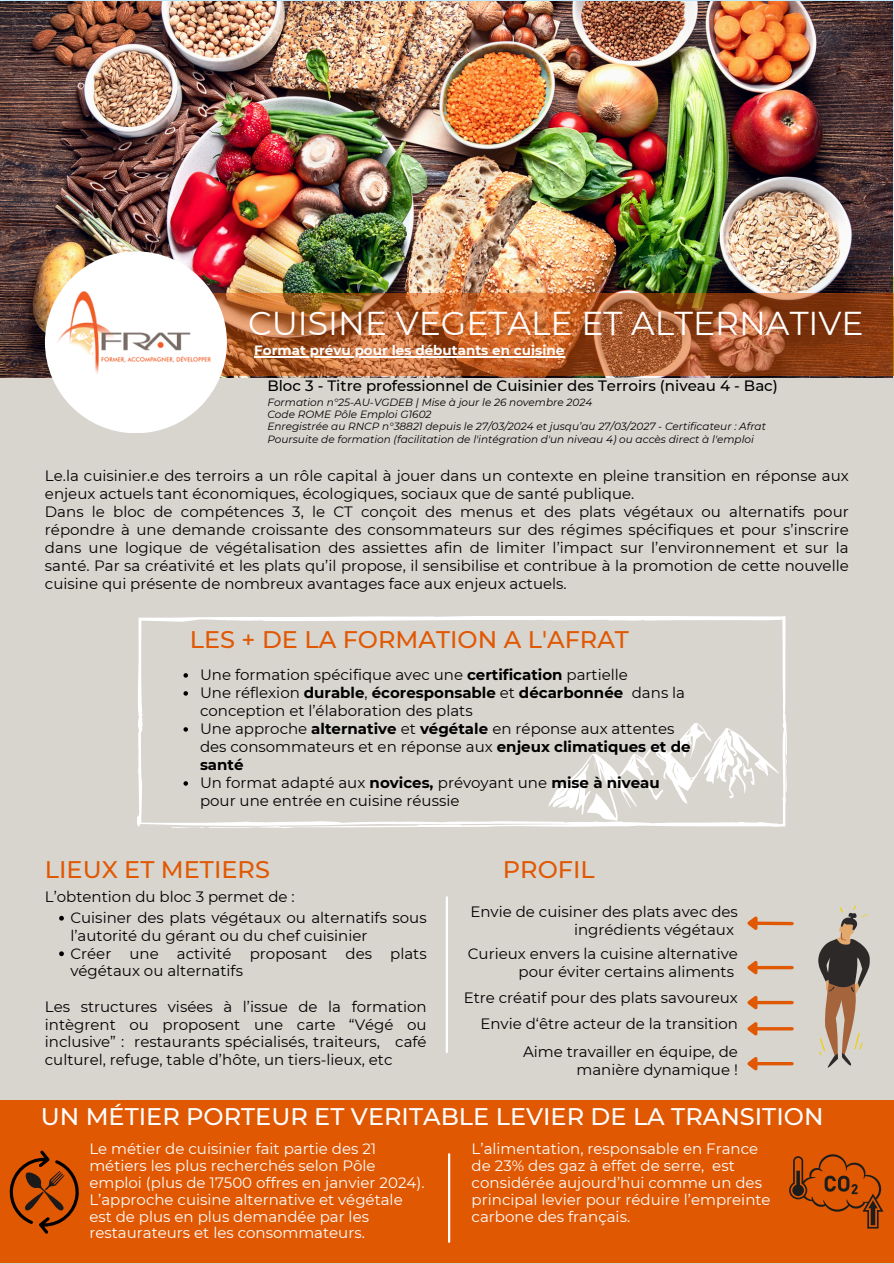
<style>
.page{position:relative;width:894px;height:1264px;background:#fff}
.page>*{position:absolute;margin:0;border:0;box-sizing:border-box;transform-origin:0 0}
.t1{font:33px "Montserrat";color:#fff}
.t2{font:500 24px "Montserrat";color:#fff}
.t3{font:500 24px "Montserrat";color:#e15803}
.t4{font:15px/18px "Montserrat";color:#000}
.t5{font:15px/16.8px "Montserrat";color:#fff}
.t6{font:500 15px "Montserrat";color:#000}
.t7{font:700 13.5px "Montserrat";color:#fff}
.t8{font:italic 10.5px "Montserrat";color:#000}
.s1{font-weight:700}
</style>
<div class="page">
<div style="left:0;top:0;width:893px;height:1263px;background:#d8d5cf"></div>
<img style="left:0;top:1px;width:892px;height:376px">
<svg style="left:218px;top:294px;width:675px;height:82px;background:#ac5b2c"></svg>
<div style="left:45px;top:251px;width:182px;height:182px;background:#fff;border-radius:50%"></div>
<img style="left:56px;top:292px;width:162px;height:82px">
<svg style="left:760px;top:921px;width:31px;height:4px"></svg>
<svg style="left:747px;top:916px;width:13px;height:14px"></svg>
<svg style="left:760px;top:965px;width:31px;height:4px"></svg>
<svg style="left:747px;top:961px;width:13px;height:14px"></svg>
<svg style="left:760px;top:1000px;width:31px;height:4px"></svg>
<svg style="left:137px;top:616px;width:650px;height:212px"></svg>
<svg style="left:547px;top:722px;width:232px;height:100px"></svg>
<hr style="left:757px;top:1027px;width:34px;height:3px;background:#e15803">
<svg style="left:747px;top:996px;width:13px;height:40px"></svg>
<hr style="left:445px;top:897px;width:3px;height:155px;background:#fff">
<svg style="left:818px;top:905px;width:51px;height:162px"></svg>
<svg style="left:760px;top:1062px;width:31px;height:3px"></svg>
<svg style="left:747px;top:1057px;width:13px;height:14px"></svg>
<div style="left:0;top:1100px;width:893px;height:162px;background:#e15803"></div>
<hr style="left:448px;top:1154px;width:2px;height:87px;background:#fff">
<svg style="left:9px;top:1150px;width:70px;height:83px"></svg>
<svg style="left:59px;top:915px;width:5px;height:5px"></svg>
<svg style="left:59px;top:951px;width:5px;height:5px"></svg>
<svg style="left:183px;top:673px;width:5px;height:4px"></svg>
<svg style="left:183px;top:691px;width:5px;height:4px"></svg>
<svg style="left:183px;top:727px;width:5px;height:4px"></svg>
<svg style="left:183px;top:781px;width:5px;height:4px"></svg>
<svg style="left:789px;top:1154px;width:94px;height:74px"></svg>
<hr style="left:254px;top:356px;width:310px;height:1px;background:#fff">
<p class="t1" style="left:248px;top:303px;width:617px">CUISINE VEGETALE ET ALTERNATIVE</p>
<h4 class="t7" style="left:254px;top:342px;width:311px">Format prévu pour les débutants en cuisine</h4>
<h4 class="t6" style="left:267px;top:377px;width:512px">Bloc 3 - Titre professionnel de Cuisinier des Terroirs (niveau 4 - Bac)</h4>
<h2 class="t8" style="left:267px;top:395px;width:326px">Formation n°25-AU-VGDEB | Mise à jour le 26 novembre 2024</h2>
<h4 class="t8" style="left:267px;top:408px;width:166px">Code ROME Pôle Emploi G1602</h4>
<p class="t8" style="left:267px;top:420px;width:500px">Enregistrée au RNCP n°38821 depuis le 27/03/2024 et jusqu’au 27/03/2027 - Certificateur : Afrat</p>
<p class="t8" style="left:267px;top:432px;width:488px">Poursuite de formation (facilitation de l'intégration d'un niveau 4) ou accès direct à l'emploi</p>
<p class="t4" style="left:45px;top:467px;width:805px">Le.la cuisinier.e des terroirs a un rôle capital à jouer dans un contexte en pleine transition en réponse aux enjeux actuels tant économiques, écologiques, sociaux que de santé publique.<br>Dans le bloc de compétences 3, le CT conçoit des menus et des plats végétaux ou alternatifs pour répondre à une demande croissante des consommateurs sur des régimes spécifiques et pour s’inscrire dans une logique de végétalisation des assiettes afin de limiter l’impact sur l’environnement et sur la santé. Par sa créativité et les plats qu’il propose, il sensibilise et contribue à la promotion de cette nouvelle cuisine qui présente de nombreux avantages face aux enjeux actuels.</p>
<h2 class="t3" style="left:190px;top:625px;width:440px">LES + DE LA FORMATION A L'AFRAT</h2>
<p class="t4" style="left:200px;top:665px;width:429px">Une formation spécifique avec une <span class="s1">certification</span> partielle</p>
<p class="t4" style="left:200px;top:683px;width:486px">Une réflexion <span class="s1">durable</span>, <span class="s1">écoresponsable</span> et <span class="s1">décarbonnée</span> dans la conception et l’élaboration des plats</p>
<p class="t4" style="left:200px;top:719px;width:492px">Une approche <span class="s1">alternative</span> et <span class="s1">végétale</span> en réponse aux attentes des consommateurs et en réponse aux <span class="s1">enjeux climatiques et de santé</span></p>
<p class="t4" style="left:200px;top:773px;width:461px">Un format adapté aux <span class="s1">novices,</span> prévoyant une <span class="s1">mise à niveau </span>pour une entrée en cuisine réussie</p>
<p class="t3" style="left:45px;top:854px;width:226px">LIEUX ET METIERS</p>
<h1 class="t4" style="left:45px;top:887px;width:251px">L’obtention du bloc 3 permet de :</h1>
<h5 class="t4" style="left:70px;top:908px;width:358px">Cuisiner des plats végétaux ou alternatifs sous l’autorité du gérant ou du chef cuisinier</h5>
<h3 class="t4" style="left:70px;top:944px;width:358px">Créer une activité proposant des plats végétaux ou alternatifs</h3>
<p class="t4" style="left:45px;top:997px;width:383px;text-align:justify">Les structures visées à l’issue de la formation intègrent ou proposent une carte “Végé ou inclusive” : restaurants spécialisés, traiteurs, café culturel, refuge, table d’hôte, un tiers-lieux, etc</p>
<p class="t3" style="left:503px;top:854px;width:93px">PROFIL</p>
<p class="t4" style="left:470px;top:902px;width:269px;text-align:right">Envie de cuisiner des plats avec des ingrédients végétaux</p>
<h4 class="t4" style="left:467px;top:944px;width:271px;text-align:right">Curieux envers la cuisine alternative pour éviter certains aliments</h4>
<p class="t4" style="left:463px;top:988px;width:276px">Etre créatif pour des plats savoureux</p>
<p class="t4" style="left:480px;top:1014px;width:259px">Envie d‘être acteur de la transition</p>
<p class="t4" style="left:523px;top:1042px;width:216px;text-align:right">Aime travailler en équipe, de manière dynamique !</p>
<p class="t2" style="left:41px;top:1101px;width:784px">UN MÉTIER PORTEUR ET VERITABLE LEVIER DE LA TRANSITION</p>
<h4 class="t5" style="left:89px;top:1140px;width:336px">Le métier de cuisinier fait partie des 21 métiers les plus recherchés selon Pôle emploi (plus de 17500 offres en janvier 2024).<br>L’approche cuisine alternative et végétale est de plus en plus demandée par les restaurateurs et les consommateurs.</h4>
<h2 class="t5" style="left:471px;top:1140px;width:300px">L’alimentation, responsable en France de 23% des gaz à effet de serre, est considérée aujourd’hui comme un des principal levier pour réduire l’empreinte carbone des français.</h2>
</div>
